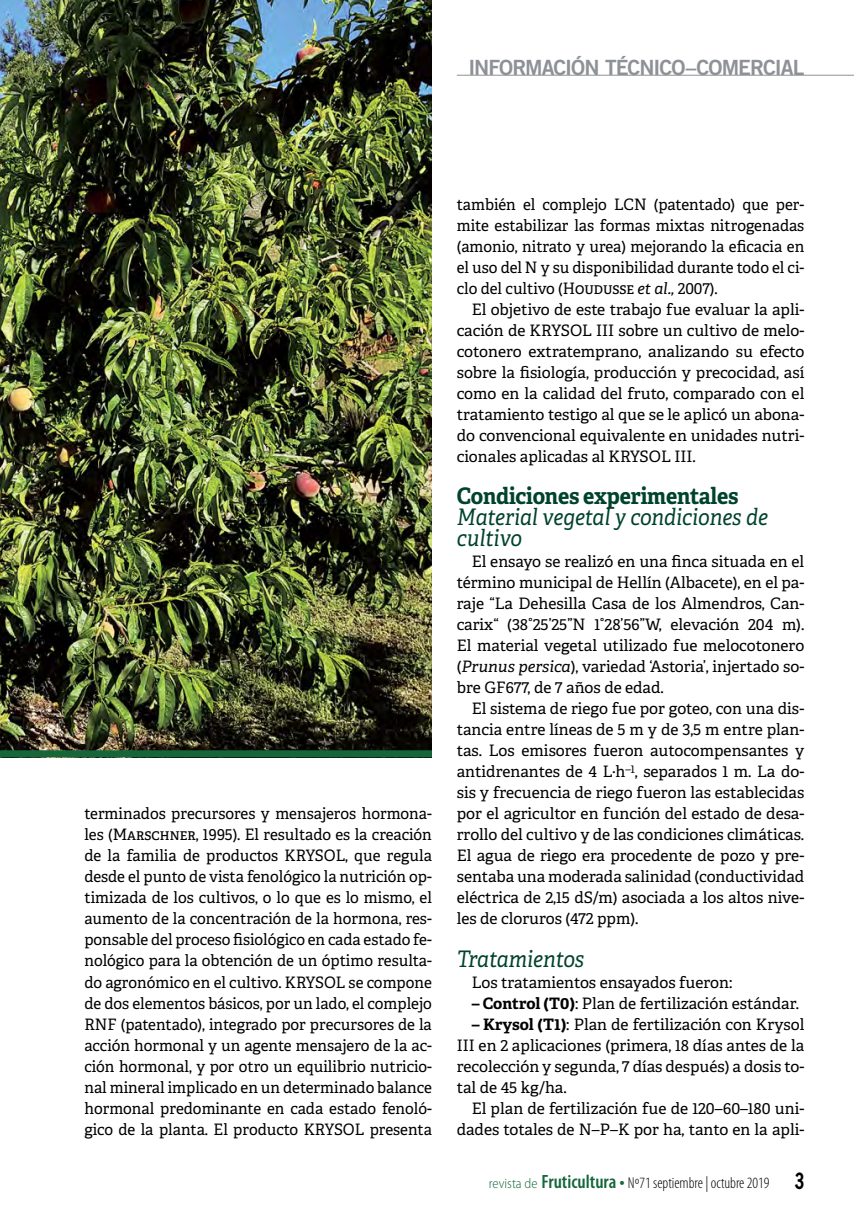
<style>
.page{position:relative;width:854px;height:1216px;background:#fff}
.page>*{position:absolute;margin:0;border:0;box-sizing:border-box;transform-origin:0 0}
.t1{font:italic 22.75px/21px "Adelle";color:#00432c;scale:.9 1}
.t2{font:700 22.75px "Adelle";letter-spacing:-.01em;color:#00432c;scale:.94 1}
.t3{font:21px "Trade Gothic LT Std Bd 2";letter-spacing:-.045em;color:#8e9196}
.t4{font:15.75px/21px "Adelle";color:#000;text-align:justify}
.t5{font:300 condensed 15.75px "Myriad Pro";color:#000}
.s1{font-style:italic}
.s2{font-weight:700}
.s3{font-stretch:semi-condensed;font-size:14px;color:#15673a}
.s4{font-weight:600;font-size:19.25px;color:#15673a}
.s5{font-family:"News Gothic Std";font-weight:700;font-stretch:normal;font-size:21px}
</style>
<div class="page">
<img style="left:0;top:0;width:432px;height:750px">
<div style="left:0;top:750px;width:432px;height:7px;background:#15673a"></div>
<hr style="left:456px;top:75px;width:397px;height:1px;background:#8e9196">
<h2 class="t3" style="left:468px;top:55px;width:337px">INFORMACIÓN TÉCNICO–COMERCIAL</h2>
<p class="t4" style="left:84px;top:803px;width:349px">terminados precursores y mensajeros hormona&shy;les (Marschner, 1995). El resultado es la creación de la familia de productos KRYSOL, que regula desde el punto de vista fenológico la nutrición op&shy;timizada de los cultivos, o lo que es lo mismo, el aumento de la concentración de la hormona, res&shy;ponsable del proceso fisiológico en cada estado fe&shy;nológico para la obtención de un óptimo resulta&shy;do agronómico en el cultivo. KRYSOL se compone de dos elementos básicos, por un lado, el complejo RNF (patentado), integrado por precursores de la acción hormonal y un agente mensajero de la ac&shy;ción hormonal, y por otro un equilibrio nutricio&shy;nal mineral implicado en un determinado balance hormonal predominante en cada estado fenoló&shy;gico de la planta. El producto KRYSOL presenta</p>
<p class="t4" style="left:456px;top:194px;width:349px">también el complejo LCN (patentado) que per&shy;mite estabilizar las formas mixtas nitrogenadas (amonio, nitrato y urea) mejorando la eficacia en el uso del N y su disponibilidad durante todo el ci&shy;clo del cultivo (Houdusse <span class="s1">et al.,</span> 2007).</p>
<p class="t4" style="left:456px;top:299px;width:349px;text-indent:15px">El objetivo de este trabajo fue evaluar la apli&shy;cación de KRYSOL III sobre un cultivo de melo&shy;cotonero extratemprano, analizando su efecto sobre la fisiología, producción y precocidad, así como en la calidad del fruto, comparado con el tratamiento testigo al que se le aplicó un abona&shy;do convencional equivalente en unidades nutri&shy;cionales aplicadas al KRYSOL III.</p>
<h1 class="t2" style="left:456px;top:481px;width:301px">Condiciones experimentales</h1>
<h1 class="t1" style="left:456px;top:507px;width:347px">Material vegetal y condiciones de cultivo</h1>
<p class="t4" style="left:456px;top:551px;width:349px;text-indent:15px">El ensayo se realizó en una finca situada en el término municipal de Hellín (Albacete), en el pa&shy;raje “La Dehesilla Casa de los Almendros, Can&shy;carix“ (38°25’25”N 1°28’56”W, elevación 204 m).<br>El material vegetal utilizado fue melocotonero (<span class="s1">Prunus persica</span>), variedad ‘Astoria’, injertado so&shy;bre GF677, de 7 años de edad.</p>
<p class="t4" style="left:456px;top:698px;width:349px;text-indent:15px">El sistema de riego fue por goteo, con una dis&shy;tancia entre líneas de 5 m y de 3,5 m entre plan&shy;tas. Los emisores fueron autocompensantes y antidrenantes de 4 L·h<sup>–1</sup>, separados 1 m. La do&shy;sis y frecuencia de riego fueron las establecidas por el agricultor en función del estado de desa&shy;rrollo del cultivo y de las condiciones climáticas.<br>El agua de riego era procedente de pozo y pre&shy;sentaba una moderada salinidad (conductividad eléctrica de 2,15 dS/m) asociada a los altos nive&shy;les de cloruros (472 ppm).</p>
<h1 class="t1" style="left:456px;top:948px;width:143px">Tratamientos</h1>
<p class="t4" style="left:471px;top:971px;width:262px">Los tratamientos ensayados fueron:</p>
<p class="t4" style="left:471px;top:992px;width:329px"><span class="s2">– Control (T0)</span>: Plan de fertilización estándar.</p>
<p class="t4" style="left:456px;top:1013px;width:349px;text-indent:15px"><span class="s2">– Krysol (T1)</span>: Plan de fertilización con Krysol III en 2 aplicaciones (primera, 18 días antes de la recolección y segunda, 7 días después) a dosis to&shy;tal de 45 kg/ha.</p>
<p class="t4" style="left:456px;top:1097px;width:349px;text-align:right">El plan de fertilización fue de 120–60–180 uni&shy;dades totales de N–P–K por ha, tanto en la apli-</p>
<p class="t5" style="left:489px;top:1174px;width:317px"><span class="s3">revista de</span> <span class="s4">Fruticultura •</span> Nº71 septiembre | octubre 2019 <span class="s5">3</span></p>
</div>
